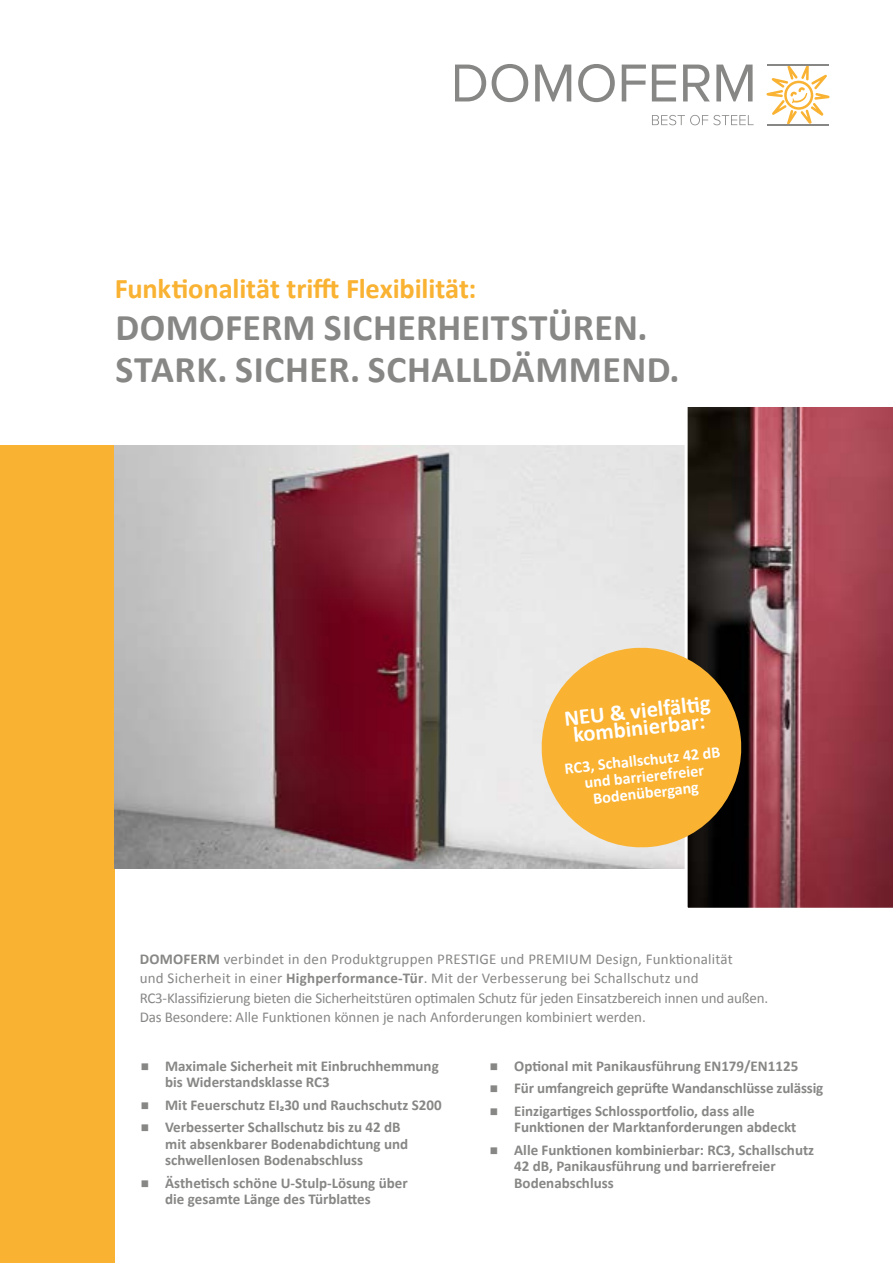
<style>
.page{position:relative;width:893px;height:1263px;background:#fff}
.page>*{position:absolute;margin:0;border:0;box-sizing:border-box;transform-origin:0 0}
.t1{font:700 37.8px/42px "Calibri";letter-spacing:.01em;color:#878786}
.t2{font:700 28.5px "Calibri";letter-spacing:-.005em;color:#f9b232}
.t3{font:700 22.5px/17.5px "Calibri";color:#fff;text-align:center}
.t4{font:700 16.2px/16.5px "Calibri";color:#fff;text-align:center}
.t5{font:700 15px/16.5px "Calibri";color:#878786}
.t6{font:15px/19.5px "Calibri";color:#878786}
.s1{font-weight:700}
</style>
<div class="page">
<div style="left:0;top:445px;width:115px;height:818px;background:#f9b232"></div>
<svg style="left:766px;top:66px;width:63px;height:58px"></svg>
<hr style="left:767px;top:124px;width:62px;height:2px;background:#878786">
<hr style="left:767px;top:64px;width:62px;height:2px;background:#878786">
<svg style="left:652px;top:115px;width:102px;height:10px"></svg>
<svg style="left:455px;top:65px;width:31px;height:36px"></svg>
<svg style="left:492px;top:64px;width:36px;height:38px"></svg>
<svg style="left:535px;top:65px;width:36px;height:36px"></svg>
<svg style="left:578px;top:64px;width:37px;height:38px"></svg>
<svg style="left:622px;top:65px;width:24px;height:36px"></svg>
<svg style="left:652px;top:65px;width:24px;height:36px"></svg>
<svg style="left:683px;top:65px;width:27px;height:36px"></svg>
<svg style="left:716px;top:65px;width:37px;height:36px"></svg>
<img style="left:115px;top:445px;width:570px;height:423px">
<svg style="left:687px;top:407px;width:206px;height:501px"></svg>
<svg style="left:536px;top:642px;width:210px;height:210px"></svg>
<h2 class="t2" style="left:115px;top:268px;width:363px">Funktionalität trifft Flexibilität:</h2>
<h1 class="t1" style="left:116px;top:305px;width:565px">DOMOFERM SICHERHEITSTÜREN.<br>STARK. SICHER. SCHALLDÄMMEND.</h1>
<h3 class="t3" style="left:563px;top:709px;width:148px;rotate:-6deg">NEU &amp; vielfälti g kombinierbar:</h3>
<p class="t4" style="left:564px;top:759px;width:158px;rotate:-6deg">RC3, Schallschutz 42 dB und barrierefreier<br>Bodenübergang</p>
<p class="t6" style="left:140px;top:948px;width:630px"><span class="s1">DOMOFERM</span> verbindet in den Produktgruppen PRESTIGE und PREMIUM Design, Funktionalität<br>und Sicherheit in einer <span class="s1">Highperformance-Tür</span>. Mit der Verbesserung bei Schallschutz und RC3-Klassifizierung bieten die Sicherheitstüren optimalen Schutz für jeden Einsatzbereich innen und außen.<br>Das Besondere: Alle Funktionen können je nach Anforderungen kombiniert werden.</p>
<p class="t5" style="left:165px;top:1057px;width:275px">Maximale Sicherheit mit Einbruchhemmung bis Widerstandsklasse RC3</p>
<p class="t5" style="left:165px;top:1093px;width:278px;line-height:22.5px">Mit Feuerschutz EI230 und Rauchschutz S200<br>Verbesserter Schallschutz bis zu 42 dB</p>
<p class="t5" style="left:165px;top:1135px;width:245px">mit absenkbarer Bodenabdichtung und schwellenlosen Bodenabschluss</p>
<p class="t5" style="left:165px;top:1174px;width:244px">Ästhetisch schöne U-Stulp-Lösung über die gesamte Länge des Türblattes</p>
<p class="t5" style="left:514px;top:1054px;width:311px;line-height:22.5px">Optional mit Panikausführung EN179/EN1125<br>Für umfangreich geprüfte Wandanschlüsse zulässig<br>Einzigartiges Schlossportfolio, dass alle</p>
<p class="t5" style="left:514px;top:1115px;width:301px;line-height:22.5px">Funktionen der Marktanforderungen abdeckt<br>Alle Funktionen kombinierbar: RC3, Schallschutz</p>
<p class="t5" style="left:514px;top:1157px;width:263px">42 dB, Panikausführung und barrierefreier<br>Bodenabschluss</p>
</div>
